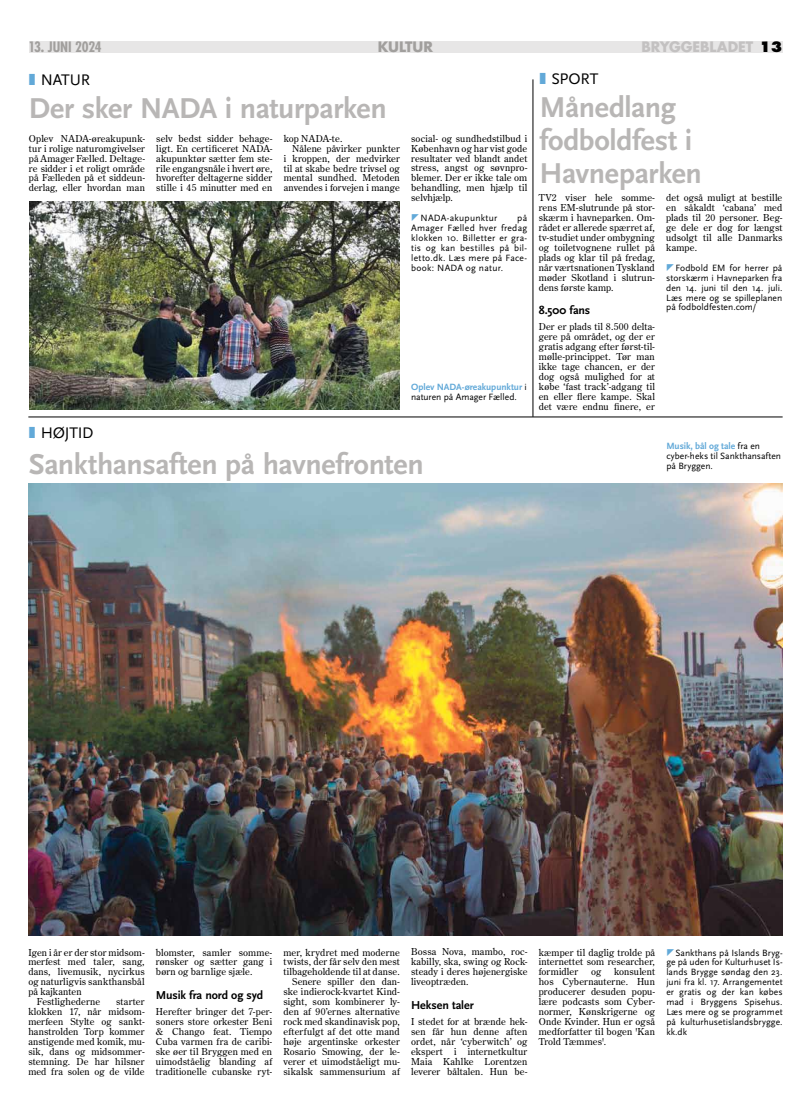
<style>
.page{position:relative;width:811px;height:1120px;background:#fff}
.page>*{position:absolute;margin:0;border:0;box-sizing:border-box;transform-origin:0 0}
.t1{font:700 30px/33px "Scala Sans";letter-spacing:-.015em;color:#b8b6b5}
.t2{font:16px "Scala Sans";color:#000}
.t3{font:700 14px "Futura";letter-spacing:-.005em;color:#c3c1c1}
.t4{font:700 condensed 14px "Futura";letter-spacing:-.02em;color:#a19f9d}
.t5{font:700 14px "Futura";color:#a19f9d}
.t6{font:700 12px "Scala Sans";letter-spacing:-.005em;color:#000}
.t7{font:9.5px/9.9px "Century Old Style Std";letter-spacing:.01em;color:#000;text-align:justify}
.t8{font:9.5px/9.9px "Scala Sans";letter-spacing:.005em;color:#000;text-align:justify}
.t9{font:700 9.5px/9.9px "Scala Sans";letter-spacing:-.01em;color:#62a9d8}
.t10{font:9.5px "Scala Sans";letter-spacing:.025em;color:#000}
.s1{font-weight:800;color:#000}
.s2{color:#62a9d8}
.s3{font-weight:400;color:#000}
.s4{font-weight:700;color:#62a9d8}
</style>
<div class="page">
<div style="left:29px;top:41px;width:753px;height:11px;background:#e7e6e6"></div>
<img style="left:30px;top:201px;width:370px;height:208px">
<img style="left:28px;top:483px;width:754px;height:452px">
<hr style="left:28px;top:417px;width:754px;height:1px;background:#000">
<hr style="left:533px;top:79px;width:1px;height:338px;background:#000">
<h3 class="t4" style="left:28px;top:38px;width:75px">13. juni 2024</h3>
<h3 class="t5" style="left:378px;top:38px;width:56px">KULTUR</h3>
<h3 class="t3" style="left:641px;top:38px;width:143px">BRYGGEBLADET <span class="s1">13</span></h3>
<h2 class="t2" style="left:539px;top:70px;width:31px"><span class="s2">❚</span> Sport</h2>
<h1 class="t1" style="left:539px;top:92px;width:164px">Månedlang fodboldfest i<br>Havneparken</h1>
<p class="t7" style="left:539px;top:193px;width:118px">TV2 viser hele somme&shy;rens EM-slutrunde på stor&shy;skærm i havneparken. Om&shy;rådet er allerede spærret af, tv-studiet under ombygning og toiletvognene rullet på plads og klar til på fredag, når værtsnationen Tyskland møder Skotland i slutrun&shy;dens første kamp.</p>
<p class="t6" style="left:539px;top:304px;width:53px">8.500 fans</p>
<p class="t7" style="left:539px;top:322px;width:118px">Der er plads til 8.500 delta&shy;gere på området, og der er gratis adgang efter først-til&shy;mølle-princippet. Tør man ikke tage chancen, er der dog også mulighed for at købe ‘fast track’-adgang til en eller flere kampe. Skal det være endnu finere, er</p>
<h2 class="t2" style="left:29px;top:72px;width:35px"><span class="s2">❚</span> Natur</h2>
<h1 class="t1" style="left:29px;top:93px;width:359px">Der sker NADA i naturparken</h1>
<p class="t7" style="left:29px;top:133px;width:118px">Oplev NADA-øreakupunk&shy;tur i rolige naturomgivelser på Amager Fælled. Deltage&shy;re sidder i et roligt område på Fælleden på et siddeun&shy;derlag, eller hvordan man</p>
<p class="t7" style="left:156px;top:133px;width:118px">selv bedst sidder behage&shy;ligt. En certificeret NADA&shy;akupunktør sætter fem ste&shy;rile engangsnåle i hvert øre, hvorefter deltagerne sidder stille i 45 minutter med en</p>
<p class="t7" style="left:284px;top:133px;width:60px">kop NADA-te.</p>
<p class="t7" style="left:411px;top:133px;width:118px">social- og sundhedstilbud i København og har vist gode resultater ved blandt andet stress, angst og søvnpro&shy;blemer. Der er ikke tale om behandling, men hjælp til selvhjælp.</p>
<p class="t10" style="left:420px;top:213px;width:78px">NADA-akupunktur</p>
<p class="t7" style="left:292px;top:143px;width:109px">Nålene påvirker punkter</p>
<p class="t7" style="left:284px;top:153px;width:118px">i kroppen, der medvirker</p>
<p class="t7" style="left:284px;top:163px;width:118px">til at skabe bedre trivsel og</p>
<p class="t7" style="left:284px;top:173px;width:118px">mental sundhed. Metoden</p>
<p class="t7" style="left:284px;top:183px;width:118px">anvendes i forvejen i mange</p>
<p class="t7" style="left:666px;top:193px;width:118px">det også muligt at bestille en såkaldt ‘cabana’ med plads til 20 personer. Beg&shy;ge dele er dog for længst udsolgt til alle Danmarks kampe.</p>
<p class="t8" style="left:666px;top:263px;width:118px;text-indent:9px">Fodbold EM for herrer på storskærm i Havneparken fra den 14. juni til den 14. juli.<br>Læs mere og se spilleplanen på fodboldfesten.com/</p>
<p class="t8" style="left:411px;top:213px;width:118px;text-indent:106px">på Amager Fælled hver fredag klokken 10. Billetter er gra&shy;tis og kan bestilles på bil&shy;letto.dk. Læs mere på Face&shy;book: NADA og natur.</p>
<p class="t9" style="left:411px;top:382px;width:117px">Oplev NADA-øreakupunktur <span class="s3">i naturen på Amager Fælled.</span></p>
<h2 class="t2" style="left:29px;top:424px;width:33px"><span class="s2">❚</span> Højtid</h2>
<h1 class="t1" style="left:29px;top:449px;width:396px">Sankthansaften på havnefronten</h1>
<p class="t8" style="left:666px;top:441px;width:116px;text-align:left"><span class="s4">Musik, bål og tale</span> fra en cyber-heks til Sankthansaften på Bryggen.</p>
<p class="t7" style="left:28px;top:947px;width:118px">Igen i år er der stor midsom-</p>
<p class="t7" style="left:28px;top:957px;width:118px">merfest med taler, sang,</p>
<p class="t7" style="left:28px;top:967px;width:118px">dans, livemusik, nycirkus</p>
<p class="t7" style="left:28px;top:976px;width:118px">og naturligvis sankthansbål</p>
<p class="t7" style="left:28px;top:986px;width:55px">på kajkanten</p>
<p class="t7" style="left:37px;top:996px;width:65px">Festlighederne</p>
<p class="t7" style="left:28px;top:996px;width:118px;text-indent:88px">starter klokken 17, når midsom&shy;merfeen Stylte og sankt&shy;hanstrolden Torp kommer anstigende med komik, mu&shy;sik, dans og midsommer&shy;stemning. De har hilsner med fra solen og de vilde</p>
<p class="t7" style="left:156px;top:947px;width:118px">blomster, samler somme&shy;rønsker og sætter gang i børn og barnlige sjæle.</p>
<p class="t6" style="left:156px;top:988px;width:109px">Musik fra nord og syd</p>
<p class="t7" style="left:156px;top:1006px;width:118px">Herefter bringer det 7-per&shy;soners store orkester Beni &amp; Chango feat. Tiempo Cuba varmen fra de caribi&shy;ske øer til Bryggen med en uimodståelig blanding af traditionelle cubanske ryt-</p>
<p class="t7" style="left:283px;top:947px;width:118px;text-align:right">mer, krydret med moderne twists, der får selv den mest tilbageholdende til at danse.<br>Senere spiller den dan&shy;ske indierock-kvartet Kind&shy;sight, som kombinerer ly&shy;den af 90’ernes alternative rock med skandinavisk pop, efterfulgt af det otte mand høje argentinske orkester<br>Rosario Smowing, der le&shy;verer et uimodståeligt mu&shy;sikalsk sammensurium af</p>
<p class="t7" style="left:411px;top:947px;width:118px">Bossa Nova, mambo, roc&shy;kabilly, ska, swing og Rock&shy;steady i deres højenergiske liveoptræden.</p>
<p class="t6" style="left:411px;top:998px;width:64px">Heksen taler</p>
<p class="t7" style="left:411px;top:1016px;width:118px">I stedet for at brænde hek&shy;sen får hun denne aften ordet, når ‘cyberwitch’ og ekspert i internetkultur Maia Kahlke Lorentzen leverer båltalen. Hun be-</p>
<p class="t7" style="left:539px;top:947px;width:118px">kæmper til daglig trolde på internettet som researcher, formidler</p>
<p class="t7" style="left:539px;top:967px;width:118px;text-indent:75px">konsulent hos Cybernauterne. Hun producerer desuden popu&shy;lære podcasts som Cyber&shy;normer, Kønskrigerne og Onde Kvinder. Hun er også medforfatter til bogen 'Kan Trold Tæmmes'.</p>
<p class="t7" style="left:591px;top:967px;width:12px">og</p>
<p class="t8" style="left:666px;top:947px;width:118px;text-indent:9px">Sankthans på Islands Bryg&shy;ge på uden for Kulturhuset Is&shy;lands Brygge søndag den 23. juni fra kl. 17. Arrangementet er gratis og der kan købes mad i Bryggens Spisehus.<br>Læs mere og se programmet på kulturhusetislandsbrygge. kk.dk</p>
</div>
